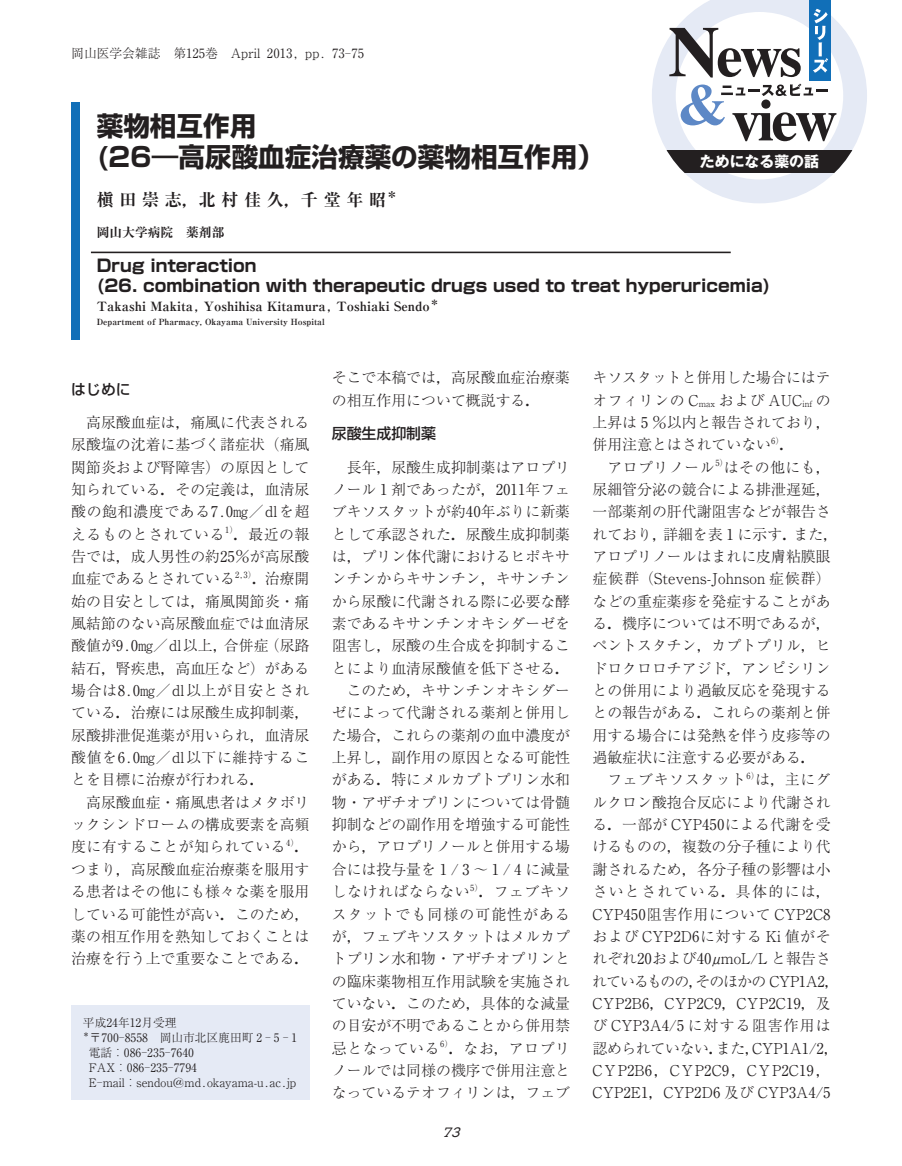
<style>
.page{position:relative;width:902px;height:1166px;background:#fff}
.page>*{position:absolute;margin:0;border:0;box-sizing:border-box;transform-origin:0 0}
._01-1_トップ_メインタイトル{font:700 26.55px/30.9px "Shin Go Pr 5";color:#231f20}
._01-2_トップ_____欧文{font:700 16.95px/19.2px "Shin Go Pr 5";color:#231f20}
._02-1_トップ_著者名{font:700 expanded 16.95px "Ryumin Pr 5";letter-spacing:.335em;color:#231f20}
.t1{font:300 14.85px/22.4px "Ryumin Pr 5";color:#231f20;text-align:justify}
._1_本文_第１見出し_-_ゴシック{font:500 14.85px "Shin Go Pr 5";color:#231f20}
.t2{font:700 14.85px "Gothic MB101 Pr 5";color:#fff}
._02-2_トップ_____欧文{font:700 expanded 12.75px "Ryumin Pr 5";color:#231f20}
.t3{font:300 12.75px "Ryumin Pr 5";color:#231f20}
._03-1_トップ_所属{font:700 expanded 12.75px "Ryumin Pr 5";color:#231f20}
.t4{font:italic 12.75px "MO Suuji HA G Gn";color:#231f20}
._5_別組_受理年月日{font:11.7px "indd hoso minchou";color:#231f20}
._5_別組_受理年月日-2{font:300 11.7px "Ryumin Pr 5";color:#231f20}
._03-2_トップ_____欧文{font:700 expanded 8.55px "Ryumin Pr 5";color:#231f20}
.s1{font-family:"indd hoso minchou";font-weight:400}
.s2{font-family:"indd gokuhuto minchou";font-weight:400;font-stretch:normal}
.s3{font-family:"Ryumin Pr 5";font-weight:300}
</style>
<div class="page">
<div style="left:71px;top:102px;width:9px;height:238px;background:#116fb8"></div>
<hr style="left:91px;top:251px;width:639px;height:2px;background:#231f20">
<div style="left:71px;top:1005px;width:238px;height:94px;background:#e5eaf5"></div>
<svg style="left:652px;top:0;width:214px;height:203px;fill:#e5eaf5"></svg>
<div style="left:675px;top:12px;width:168px;height:167px;background:#fff;border-radius:50%"></div>
<svg style="left:669px;top:28px;width:131px;height:49px"></svg>
<svg style="left:680px;top:84px;width:156px;height:57px"></svg>
<svg style="left:658px;top:150px;width:204px;height:22px;fill:#231f20"></svg>
<div style="left:809px;top:0;width:22px;height:81px;background:#116fb8"></div>
<svg style="left:813px;top:9px;width:15px;height:64px"></svg>
<p class="t3" style="left:71px;top:43px;width:294px">岡山医学会雑誌 第<span class="s1">125</span>巻 April <span class="s1">2013,</span> pp<span class="s1">. 73-75</span></p>
<p class="_01-1_トップ_メインタイトル" style="left:97px;top:109px;width:508px">薬物相互作用<br>(26―高尿酸血症治療薬の薬物相互作用）</p>
<p class="_02-1_トップ_著者名" style="left:97px;top:187px;width:302px">槇田崇志<span class="s2">，</span>北村佳久<span class="s2">，</span>千堂年昭<sup>＊</sup></p>
<p class="_03-1_トップ_所属" style="left:97px;top:222px;width:129px">岡山大学病院 薬剤部</p>
<p class="_01-2_トップ_____欧文" style="left:97px;top:255px;width:675px">Drug interaction<br>(26. combination with therapeutic drugs used to treat hyperuricemia)</p>
<p class="_02-2_トップ_____欧文" style="left:97px;top:296px;width:344px">Takashi Makita<span class="s2">,</span> Yoshihisa Kitamura<span class="s2">,</span> Toshiaki Sendo<sup>＊</sup></p>
<p class="_03-2_トップ_____欧文" style="left:97px;top:315px;width:229px">Department of Pharmacy<span class="s2">､</span> Okayama University Hospital</p>
<p class="t2" style="left:699px;top:149px;width:121px">ためになる薬の話</p>
<p class="_1_本文_第１見出し_-_ゴシック" style="left:71px;top:376px;width:61px">はじめに</p>
<p class="t1" style="left:71px;top:410px;width:240px;text-indent:15px">高尿酸血症は<span class="s1">，</span>痛風に代表される尿酸塩の沈着に基づく諸症状<span class="s1">（</span>痛風関節炎および腎障害<span class="s1">）</span>の原因として知られている<span class="s1">．</span>その定義は<span class="s1">，</span>血清尿酸の飽和濃度である<span class="s1">7.0</span>㎎／㎗を超えるものとされている<sup>1)</sup><span class="s1">．</span>最近の報告では<span class="s1">，</span>成人男性の約<span class="s1">25％</span>が高尿酸血症であるとされている<sup>2,3)</sup><span class="s1">．</span>治療開始の目安としては<span class="s1">，</span>痛風関節炎<span class="s1">・</span>痛風結節のない高尿酸血症では血清尿酸値が<span class="s1">9.0</span>㎎／㎗以上<span class="s1">，</span>合併症<span class="s1">（</span>尿路結石<span class="s1">，</span>腎疾患<span class="s1">，</span>高血圧など<span class="s1">）</span>がある場合は<span class="s1">8.0</span>㎎／㎗以上が目安とされている<span class="s1">．</span>治療には尿酸生成抑制薬<span class="s1">，</span>尿酸排泄促進薬が用いられ<span class="s1">，</span>血清尿酸値を<span class="s1">6.0</span>㎎／㎗以下に維持することを目標に治療が行われる<span class="s1">．</span></p>
<p class="t1" style="left:71px;top:789px;width:240px;text-indent:15px">高尿酸血症<span class="s1">・</span>痛風患者はメタボリックシンドロームの構成要素を高頻度に有することが知られている<sup>4)</sup><span class="s1">．</span>つまり<span class="s1">，</span>高尿酸血症治療薬を服用する患者はその他にも様々な薬を服用している可能性が高い<span class="s1">．</span>このため<span class="s1">，</span>薬の相互作用を熟知しておくことは治療を行う上で重要なことである<span class="s1">．</span></p>
<p class="_5_別組_受理年月日-2" style="left:83px;top:1013px;width:95px">平成<span class="s1">24</span>年<span class="s1">12</span>月受理</p>
<p class="_5_別組_受理年月日" style="left:83px;top:1028px;width:219px"><sup>＊</sup><span class="s3">〒</span>700ﾝ8558 <span class="s3">岡山市北区鹿田町</span>２ﾝ５ﾝ１</p>
<p class="_5_別組_受理年月日" style="left:89px;top:1043px;width:107px"><span class="s3">電話</span>：086ﾝ235ﾝ7640</p>
<p class="_5_別組_受理年月日" style="left:89px;top:1058px;width:110px"><span class="s3">FAX</span>：086ﾝ235ﾝ7794</p>
<p class="_5_別組_受理年月日-2" style="left:89px;top:1072px;width:209px">E<span class="s1">ﾝ</span>mail<span class="s1">：</span>sendou＠md<span class="s1">.</span>okayama<span class="s1">-</span>u<span class="s1">.</span>ac<span class="s1">.</span>jp</p>
<p class="t1" style="left:332px;top:365px;width:240px">そこで本稿では<span class="s1">，</span>高尿酸血症治療薬の相互作用について概説する<span class="s1">．</span></p>
<p class="_1_本文_第１見出し_-_ゴシック" style="left:332px;top:421px;width:106px">尿酸生成抑制薬</p>
<p class="t1" style="left:332px;top:454px;width:240px;text-indent:15px">長年<span class="s1">，</span>尿酸生成抑制薬はアロプリノール<span class="s1">１</span>剤であったが<span class="s1">，2011</span>年フェブキソスタットが約<span class="s1">40</span>年ぶりに新薬として承認された<span class="s1">．</span>尿酸生成抑制薬は<span class="s1">，</span>プリン体代謝におけるヒポキサンチンからキサンチン<span class="s1">，</span>キサンチンから尿酸に代謝される際に必要な酵素であるキサンチンオキシダーゼを阻害し<span class="s1">，</span>尿酸の生合成を抑制することにより血清尿酸値を低下させる<span class="s1">．</span></p>
<p class="t1" style="left:332px;top:678px;width:240px;text-indent:15px">このため<span class="s1">，</span>キサンチンオキシダーゼによって代謝される薬剤と併用した場合<span class="s1">，</span>これらの薬剤の血中濃度が上昇し<span class="s1">，</span>副作用の原因となる可能性がある<span class="s1">．</span>特にメルカプトプリン水和物<span class="s1">・</span>アザチオプリンについては骨髄抑制などの副作用を増強する可能性から<span class="s1">，</span>アロプリノールと併用する場合には投与量を<span class="s1">１</span>/<span class="s1">３</span>～<span class="s1">１</span>/<span class="s1">４</span>に減量しなければならない<sup>5)</sup><span class="s1">．</span>フェブキソスタットでも同様の可能性があるが<span class="s1">，</span>フェブキソスタットはメルカプトプリン水和物<span class="s1">・</span>アザチオプリンとの臨床薬物相互作用試験を実施されていない<span class="s1">．</span>このため<span class="s1">，</span>具体的な減量の目安が不明であることから併用禁忌となっている<sup>6)</sup><span class="s1">．</span>なお<span class="s1">，</span>アロプリノールでは同様の機序で併用注意となっているテオフィリンは<span class="s1">，</span>フェブ</p>
<p class="t4" style="left:442px;top:1126px;width:22px">73</p>
<p class="t1" style="left:592px;top:365px;width:240px">キソスタットと併用した場合にはテオフィリンの C<sub>max</sub> および AUC<sub>inf</sub> の上昇は<span class="s1">５％</span>以内と報告されており<span class="s1">，</span>併用注意とはされていない<sup>6)</sup><span class="s1">．</span></p>
<p class="t1" style="left:592px;top:454px;width:247px;text-align:left;text-indent:15px">アロプリノール<sup>5)</sup>はその他にも<span class="s1">，</span>尿細管分泌の競合による排泄遅延<span class="s1">，</span>一部薬剤の肝代謝阻害などが報告されており<span class="s1">，</span>詳細を表<span class="s1">１</span>に示す<span class="s1">．</span>また<span class="s1">，</span>アロプリノールはまれに皮膚粘膜眼症候群<span class="s1">（</span>Stevens<span class="s1">-</span>Johnson 症候群<span class="s1">）</span>などの重症薬疹を発症することがある<span class="s1">．</span>機序については不明であるが<span class="s1">，</span>ペントスタチン<span class="s1">，</span>カプトプリル<span class="s1">，</span>ヒドロクロロチアジド<span class="s1">，</span>アンピシリンとの併用により過敏反応を発現するとの報告がある<span class="s1">．</span>これらの薬剤と併用する場合には発熱を伴う皮疹等の過敏症状に注意する必要がある<span class="s1">．</span></p>
<p class="t1" style="left:592px;top:767px;width:249px;text-align:center">フェブキソスタット<sup>6)</sup>は<span class="s1">，</span>主にグ<br>ルクロン酸抱合反応により代謝される<span class="s1">．</span>一部が CYP<span class="s1">450</span>による代謝を受けるものの<span class="s1">，</span>複数の分子種により代謝されるため<span class="s1">，</span>各分子種の影響は小さいとされている<span class="s1">．</span>具体的には<span class="s1">，<br></span>CYP<span class="s1">450</span>阻害作用について CYP<span class="s1">2</span>C<span class="s1">8</span>および CYP<span class="s1">2</span>D<span class="s1">6</span>に対する Ki 値がそれぞれ<span class="s1">20</span>および<span class="s1">40</span>μmoL/L と報告されているものの<span class="s1">，</span>そのほかの CYP<span class="s1">1</span>A<span class="s1">2，<br></span>CYP<span class="s1">2</span>B<span class="s1">6，</span>CYP<span class="s1">2</span>C<span class="s1">9，</span>CYP<span class="s1">2</span>C<span class="s1">19，</span>及び CYP<span class="s1">3</span>A<span class="s1">4</span>/<span class="s1">5</span> に対する阻害作用は認められていない<span class="s1">．</span>また<span class="s1">，</span>CYP<span class="s1">1</span>A<span class="s1">1</span>/<span class="s1">2，<br></span>CYP<span class="s1">2</span>B<span class="s1">6，</span>CYP<span class="s1">2</span>C<span class="s1">9，</span>CYP<span class="s1">2</span>C<span class="s1">19，<br></span>CYP<span class="s1">2</span>E<span class="s1">1，</span>CYP<span class="s1">2</span>D<span class="s1">6</span> 及び CYP<span class="s1">3</span>A<span class="s1">4</span>/<span class="s1">5</span></p>
</div>
